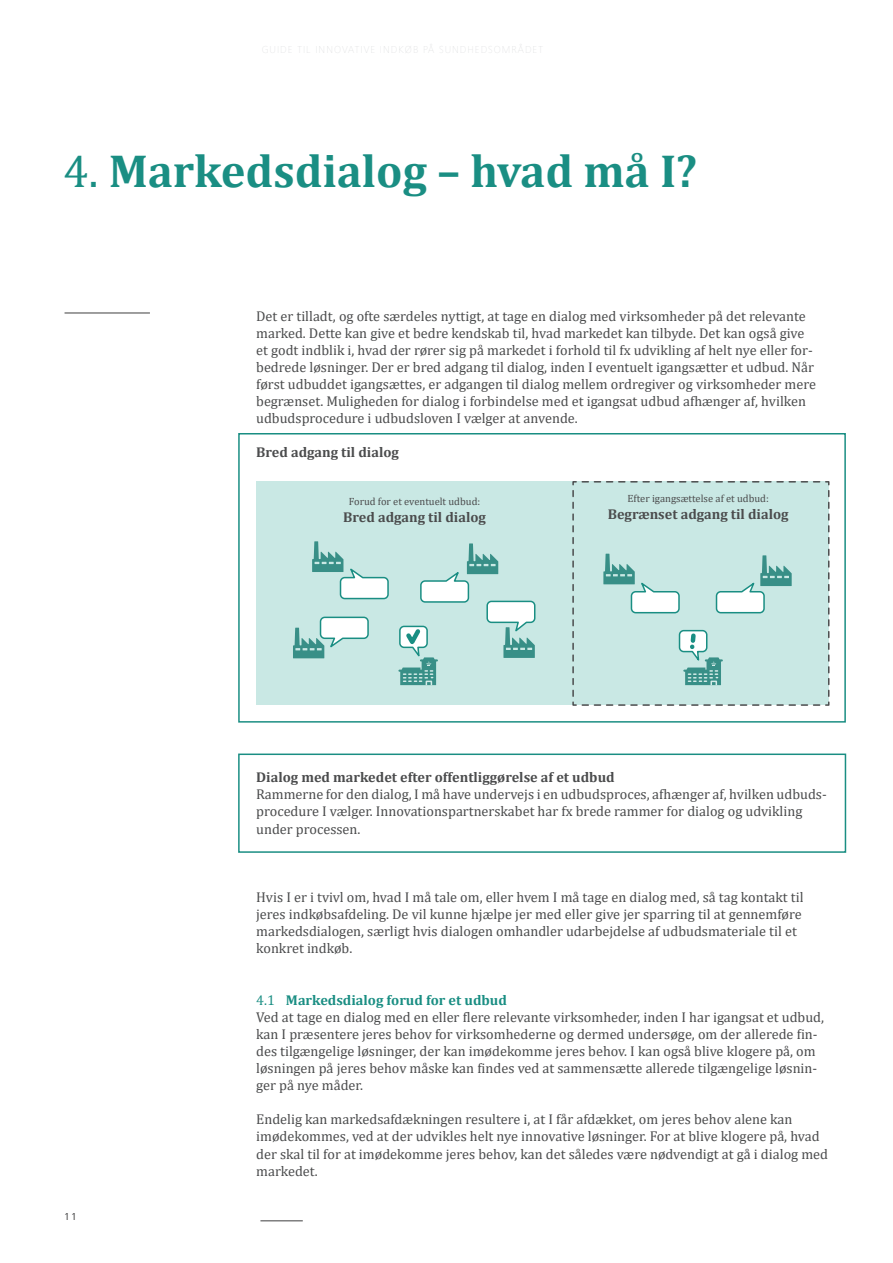
<style>
.page{position:relative;width:893px;height:1263px;background:#fff}
.page>*{position:absolute;margin:0;border:0;box-sizing:border-box;transform-origin:0 0}
.Brødtekst{font:700 46.5px "Cambria";color:#1a8e83}
.Brødtekst-2{font:14.25px/17.1px "Cambria";color:#4b4c4d}
.Brødtekst-3{font:700 14.25px "Cambria";color:#4b4c4d}
.Noter{font:700 14.25px "Cambria";color:#4b4c4d}
.Brødtekst-4{font:700 14.25px "Cambria";color:#1a8e83}
.Noter-2{font:10.5px "Cambria";color:#4b4c4d}
.t1{font:10.5px "Frutiger Next Pro";color:#3e3e3f}
.s1{font-weight:400}
</style>
<div class="page">
<hr style="left:260px;top:1220px;width:43px;height:1px;background:#3e3e3f">
<hr style="left:65px;top:313px;width:85px;height:1px;background:#3e3e3f">
<div style="left:256px;top:482px;width:573px;height:223px;background:#c9e8e4"></div>
<svg style="left:312px;top:541px;width:77px;height:59px"></svg>
<svg style="left:293px;top:616px;width:76px;height:42px"></svg>
<svg style="left:398px;top:543px;width:138px;height:142px"></svg>
<div style="left:238px;top:433px;width:608px;height:290px;border:2px solid #1a8e83"></div>
<div style="left:238px;top:753px;width:608px;height:100px;border:2px solid #1a8e83"></div>
<svg style="left:572px;top:481px;width:258px;height:225px"></svg>
<p class="Brødtekst" style="left:63px;top:138px;width:636px"><span class="s1">4.</span> Markedsdialog – hvad må I?</p>
<p class="Brødtekst-2" style="left:256px;top:307px;width:561px">Det er tilladt, og ofte særdeles nyttigt, at tage en dialog med virksomheder på det relevante marked. Dette kan give et bedre kendskab til, hvad markedet kan tilbyde. Det kan også give et godt indblik i, hvad der rører sig på markedet i forhold til fx udvikling af helt nye eller for&shy;bedrede løsninger. Der er bred adgang til dialog, inden I eventuelt igangsætter et udbud. Når først udbuddet igangsættes, er adgangen til dialog mellem ordregiver og virksomheder mere begrænset. Muligheden for dialog i forbindelse med et igangsat udbud afhænger af, hvilken udbudsprocedure i udbudsloven I vælger at anvende.</p>
<p class="Brødtekst-3" style="left:256px;top:442px;width:144px">Bred adgang til dialog</p>
<p class="Noter-2" style="left:349px;top:495px;width:133px">Forud for et eventuelt udbud:</p>
<p class="Noter" style="left:343px;top:507px;width:144px">Bred adgang til dialog</p>
<p class="Noter-2" style="left:627px;top:492px;width:143px">Efter igangsættelse af et udbud:</p>
<p class="Noter" style="left:608px;top:504px;width:182px">Begrænset adgang til dialog</p>
<p class="Brødtekst-3" style="left:256px;top:767px;width:360px">Dialog med markedet efter offentliggørelse af et udbud</p>
<p class="Brødtekst-2" style="left:256px;top:786px;width:571px">Rammerne for den dialog, I må have undervejs i en udbudsproces, afhænger af, hvilken udbuds&shy;procedure I vælger. Innovationspartnerskabet har fx brede rammer for dialog og udvikling under processen.</p>
<p class="Brødtekst-2" style="left:256px;top:888px;width:549px">Hvis I er i tvivl om, hvad I må tale om, eller hvem I må tage en dialog med, så tag kontakt til jeres indkøbsafdeling. De vil kunne hjælpe jer med eller give jer sparring til at gennemføre markedsdialogen, særligt hvis dialogen omhandler udarbejdelse af udbudsmateriale til et konkret indkøb.</p>
<p class="t1" style="left:64px;top:1211px;width:14px">11</p>
<p class="Brødtekst-4" style="left:256px;top:990px;width:252px"><span class="s1">4.1</span> Markedsdialog forud for et udbud</p>
<p class="Brødtekst-2" style="left:256px;top:1008px;width:569px">Ved at tage en dialog med en eller flere relevante virksomheder, inden I har igangsat et udbud, kan I præsentere jeres behov for virksomhederne og dermed undersøge, om der allerede fin&shy;des tilgængelige løsninger, der kan imødekomme jeres behov. I kan også blive klogere på, om løsningen på jeres behov måske kan findes ved at sammensætte allerede tilgængelige løsnin&shy;ger på nye måder.</p>
<p class="Brødtekst-2" style="left:256px;top:1111px;width:573px">Endelig kan markedsafdækningen resultere i, at I får afdækket, om jeres behov alene kan imødekommes, ved at der udvikles helt nye innovative løsninger. For at blive klogere på, hvad der skal til for at imødekomme jeres behov, kan det således være nødvendigt at gå i dialog med markedet.</p>
</div>
